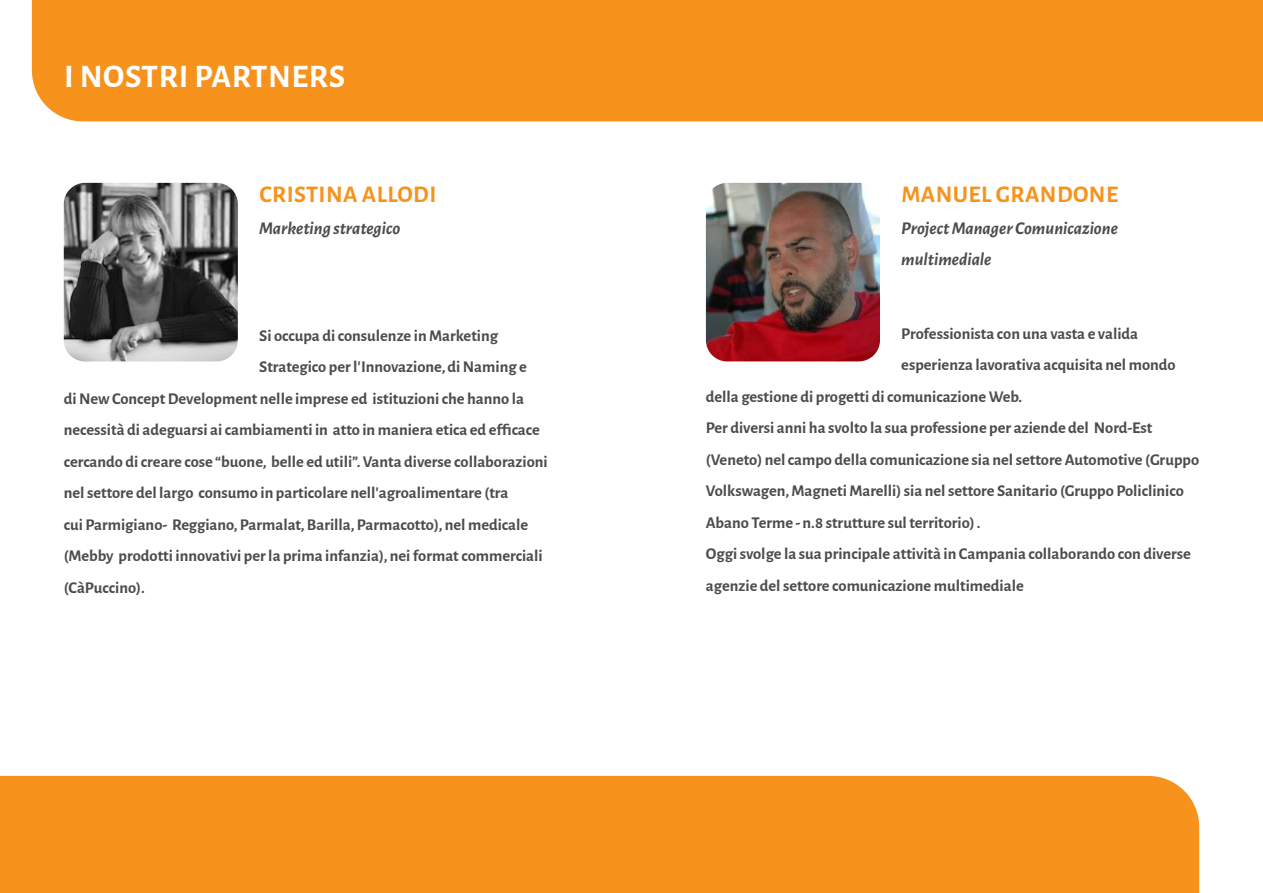
<style>
.page{position:relative;width:1263px;height:893px;background:#fff}
.page>*{position:absolute;margin:0;border:0;box-sizing:border-box;transform-origin:0 0}
.t1{font:700 33px "Alegreya Sans";letter-spacing:.015em;color:#fff}
.t2{font:700 24px "Alegreya Sans";letter-spacing:.015em;color:#f7931d}
.t3{font:italic 700 18px/31.5px "Alegreya Sans";color:#4b4c4d}
.t4{font:700 16.5px "Alegreya Sans";color:#4b4c4d}
</style>
<div class="page">
<img style="left:64px;top:183px;width:174px;height:178px">
<img style="left:706px;top:183px;width:174px;height:178px">
<div style="left:32px;top:0;width:1231px;height:121px;background:#f7931d"></div>
<div style="left:0;top:776px;width:1199px;height:117px;background:#f7931d"></div>
<h1 class="t1" style="left:64px;top:52px;width:283px">I NOSTRI PARTNERS</h1>
<h2 class="t2" style="left:259px;top:177px;width:179px">CRISTINA ALLODI</h2>
<p class="t3" style="left:259px;top:211px;width:143px">Marketing strategico</p>
<p class="t4" style="left:259px;top:323px;width:240px">Si occupa di consulenze in Marketing</p>
<p class="t4" style="left:259px;top:355px;width:269px">Strategico per l’Innovazione, di Naming e</p>
<p class="t4" style="left:64px;top:386px;width:462px">di New Concept Development nelle imprese ed istituzioni che hanno la</p>
<p class="t4" style="left:64px;top:418px;width:478px">necessità di adeguarsi ai cambiamenti in atto in maniera etica ed efficace</p>
<p class="t4" style="left:64px;top:449px;width:485px">cercando di creare cose “buone, belle ed utili”. Vanta diverse collaborazioni</p>
<p class="t4" style="left:64px;top:481px;width:446px">nel settore del largo consumo in particolare nell’agroalimentare (tra</p>
<p class="t4" style="left:64px;top:512px;width:466px">cui Parmigiano- Reggiano, Parmalat, Barilla, Parmacotto), nel medicale</p>
<p class="t4" style="left:64px;top:544px;width:480px">(Mebby prodotti innovativi per la prima infanzia), nei format commerciali</p>
<p class="t4" style="left:64px;top:575px;width:83px">(CàPuccino).</p>
<h2 class="t2" style="left:901px;top:177px;width:218px">MANUEL GRANDONE</h2>
<p class="t3" style="left:901px;top:211px;width:218px">Project Manager Comunicazione multimediale</p>
<p class="t4" style="left:901px;top:321px;width:238px">Professionista con una vasta e valida</p>
<p class="t4" style="left:901px;top:353px;width:276px">esperienza lavorativa acquisita nel mondo</p>
<p class="t4" style="left:706px;top:384px;width:318px">della gestione di progetti di comunicazione Web.</p>
<p class="t4" style="left:706px;top:416px;width:448px">Per diversi anni ha svolto la sua professione per aziende del Nord-Est</p>
<p class="t4" style="left:706px;top:447px;width:495px">(Veneto) nel campo della comunicazione sia nel settore Automotive (Gruppo</p>
<p class="t4" style="left:706px;top:479px;width:479px">Volkswagen, Magneti Marelli) sia nel settore Sanitario (Gruppo Policlinico</p>
<p class="t4" style="left:706px;top:510px;width:276px">Abano Terme - n.8 strutture sul territorio) .</p>
<p class="t4" style="left:706px;top:542px;width:487px">Oggi svolge la sua principale attività in Campania collaborando con diverse</p>
<p class="t4" style="left:706px;top:573px;width:319px">agenzie del settore comunicazione multimediale</p>
</div>
